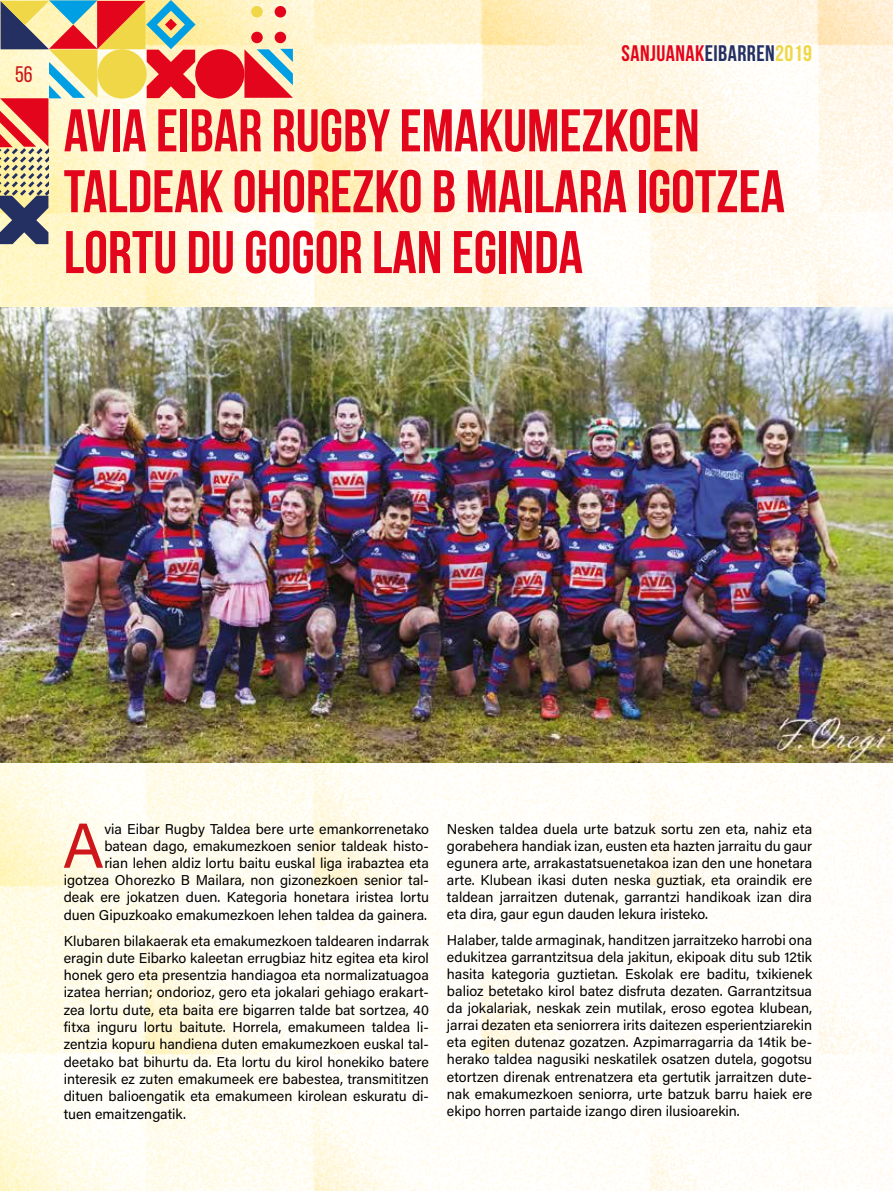
<style>
.page{position:relative;width:893px;height:1191px;background:#fff}
.page>*{position:absolute;margin:0;border:0;box-sizing:border-box;transform-origin:0 0}
.t1{font:63.45px "Acumin Pro";color:#cd171a}
.t2{font:700 60px/60.9px "Bebas Neue";color:#e3051b}
.t3{font:700 22.5px "Bebas Neue";letter-spacing:.02em;color:#e3051b}
.t4{font:22.5px "Bebas Neue";color:#cd171a}
.t5{font:14.25px/17.2px "Acumin Pro";color:#000;text-align:justify}
.s1{color:#242f62}
.s2{color:#efd747}
</style>
<div class="page">
<img style="left:0;top:0;width:893px;height:1191px">
<div style="left:195px;top:49px;width:49px;height:49px;background:#e3051b;border-radius:50%"></div>
<div style="left:251px;top:6px;width:12px;height:12px;background:#efd747;border-radius:50%"></div>
<div style="left:251px;top:32px;width:12px;height:11px;background:#e3051b;border-radius:50%"></div>
<div style="left:275px;top:6px;width:11px;height:12px;background:#e3051b;border-radius:50%"></div>
<div style="left:275px;top:32px;width:11px;height:11px;background:#e3051b;border-radius:50%"></div>
<svg style="left:244px;top:49px;width:49px;height:49px"></svg>
<svg style="left:0;top:0;width:201px;height:244px"></svg>
<img style="left:0;top:307px;width:893px;height:455px">
<h3 class="t4" style="left:15px;top:62px;width:19px">56</h3>
<h3 class="t3" style="left:622px;top:41px;width:192px">SANJUANAK<span class="s1">EIBARREN</span><span class="s2">2019</span></h3>
<h2 class="t2" style="left:64px;top:99px;width:723px">AVIA EIBAR RUGBY EMAKUMEZKOEN<br>TALDEAK OHOREZKO B MAILARA IGOTZEA<br>LORTU DU GOGOR LAN EGINDA</h2>
<p class="t5" style="left:64px;top:819px;width:367px;text-align:right">via Eibar Rugby Taldea bere urte emankorrenetako batean dago, emakumezkoen senior taldeak histo-<br>rian lehen aldiz lortu baitu euskal liga irabaztea eta igotzea Ohorezko B Mailara, non gizonezkoen senior tal&shy;deak ere jokatzen duen. Kategoria honetara iristea lortu duen Gipuzkoako emakumezkoen lehen taldea da gainera.</p>
<p class="t5" style="left:64px;top:931px;width:367px">Klubaren bilakaerak eta emakumezkoen taldearen indarrak eragin dute Eibarko kaleetan errugbiaz hitz egitea eta kirol honek gero eta presentzia handiagoa eta normalizatuagoa izatea herrian; ondorioz, gero eta jokalari gehiago erakart&shy;zea lortu dute, eta baita ere bigarren talde bat sortzea, 40 fitxa inguru lortu baitute. Horrela, emakumeen taldea li&shy;zentzia kopuru handiena duten emakumezkoen euskal tal&shy;deetako bat bihurtu da. Eta lortu du kirol honekiko batere interesik ez zuten emakumeek ere babestea, transmititzen dituen balioengatik eta emakumeen kirolean eskuratu di&shy;tuen emaitzengatik.</p>
<h1 class="t1" style="left:63px;top:801px;width:43px">A</h1>
<p class="t5" style="left:447px;top:819px;width:367px">Nesken taldea duela urte batzuk sortu zen eta, nahiz eta gorabehera handiak izan, eusten eta hazten jarraitu du gaur egunera arte, arrakastatsuenetakoa izan den une honetara arte. Klubean ikasi duten neska guztiak, eta oraindik ere taldean jarraitzen dutenak, garrantzi handikoak izan dira eta dira, gaur egun dauden lekura iristeko.</p>
<p class="t5" style="left:447px;top:930px;width:367px">Halaber, talde armaginak, handitzen jarraitzeko harrobi ona edukitzea garrantzitsua dela jakitun, ekipoak ditu sub 12tik hasita kategoria guztietan. Eskolak ere baditu, txikienek balioz betetako kirol batez disfruta dezaten. Garrantzitsua da jokalariak, neskak zein mutilak, eroso egotea klubean, jarrai dezaten eta seniorrera irits daitezen esperientziarekin eta egiten dutenaz gozatzen. Azpimarragarria da 14tik be&shy;herako taldea nagusiki neskatilek osatzen dutela, gogotsu etortzen direnak entrenatzera eta gertutik jarraitzen dute&shy;nak emakumezkoen seniorra, urte batzuk barru haiek ere ekipo horren partaide izango diren ilusioarekin.</p>
</div>
